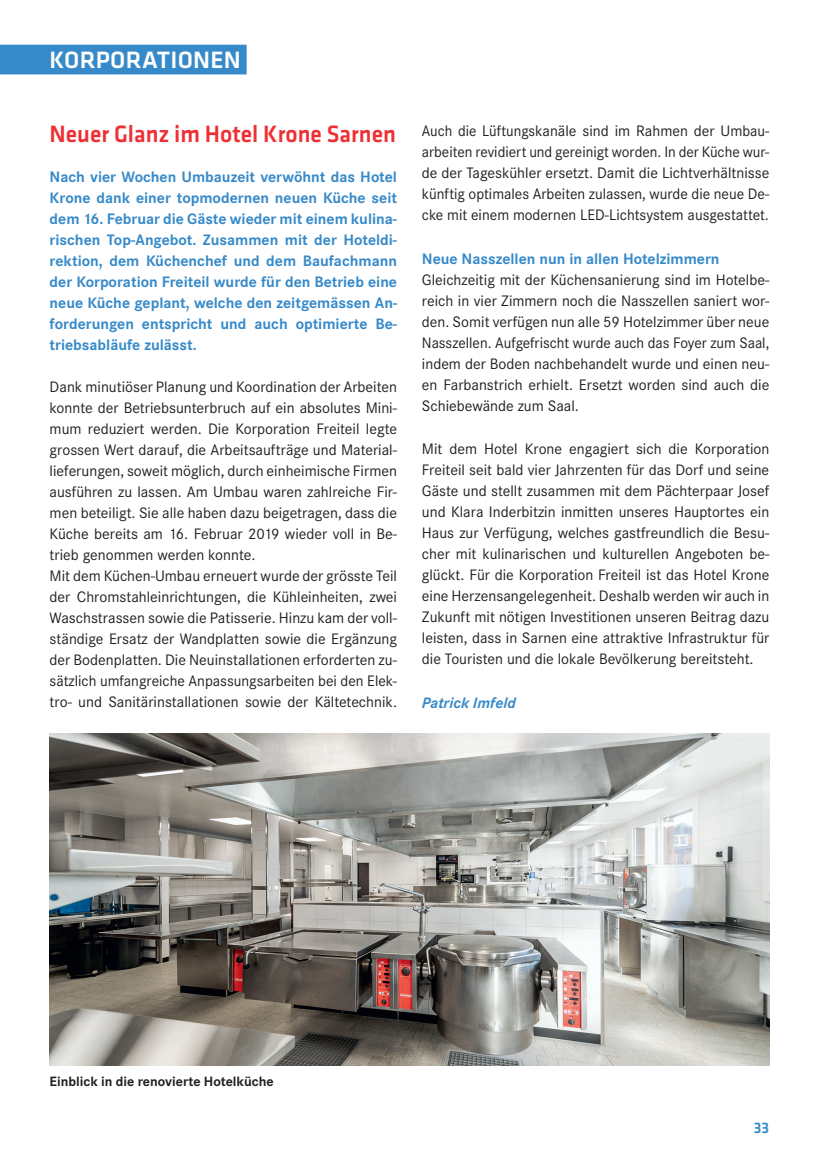
<style>
.page{position:relative;width:819px;height:1166px;background:#fff}
.page>*{position:absolute;margin:0;border:0;box-sizing:border-box;transform-origin:0 0}
.t1{font:500 24.5px "Klavika";color:#ee3034;scale:.96 1}
.t2{font:500 24.5px "Klavika";letter-spacing:.01em;color:#fff}
.t3{font:15.75px/21px "Corporate S";color:#231f20;text-align:justify}
.t4{font:700 15.75px/21px "Corporate S";color:#378ac9;text-align:justify}
.t5{font:15.75px/21px "Corporate S";color:#231f20;text-align:justify;scale:.96 1}
.t6{font:italic 700 15.75px "Corporate S";color:#378ac9}
.t7{font:500 15.75px "Klavika";color:#378ac9}
.t8{font:700 14px "Corporate S";color:#231f20}
</style>
<div class="page">
<div style="left:0;top:45px;width:247px;height:29px;background:#378ac9"></div>
<img style="left:50px;top:733px;width:719px;height:332px">
<h1 class="t2" style="left:50px;top:43px;width:189px">Korporationen</h1>
<h1 class="t1" style="left:50px;top:118px;width:362px">Neuer Glanz im Hotel Krone Sarnen</h1>
<p class="t4" style="left:50px;top:167px;width:349px">Nach vier Wochen Umbauzeit verwöhnt das Hotel Krone dank einer topmodernen neuen Küche seit dem 16. Februar die Gäste wieder mit einem kulina&shy;rischen Top-Angebot. Zusammen mit der Hoteldi&shy;rektion, dem Küchenchef und dem Baufachmann der Korporation Freiteil wurde für den Betrieb eine neue Küche geplant, welche den zeitgemässen An&shy;forderungen entspricht und auch optimierte Be&shy;triebsabläufe zulässt.</p>
<p class="t3" style="left:50px;top:377px;width:349px;text-align:left">Dank minutiöser Planung und Koordination der Arbeiten konnte der Betriebsunterbruch auf ein absolutes Mini&shy;mum reduziert werden. Die Korporation Freiteil legte grossen Wert darauf, die Arbeitsaufträge und Material&shy;lieferungen, soweit möglich, durch einheimische Firmen ausführen zu lassen. Am Umbau waren zahlreiche Fir&shy;men beteiligt. Sie alle haben dazu beigetragen, dass die Küche bereits am 16. Februar 2019 wieder voll in Be&shy;trieb genommen werden konnte.<br>Mit dem Küchen-Umbau erneuert wurde der grösste Teil der Chromstahleinrichtungen, die Kühleinheiten, zwei Waschstrassen sowie die Patisserie. Hinzu kam der voll&shy;ständige Ersatz der Wandplatten sowie die Ergänzung der Bodenplatten. Die Neuinstallationen erforderten zu&shy;sätzlich umfangreiche Anpassungsarbeiten bei den Elek&shy;tro- und Sanitärinstallationen sowie der Kältetechnik.</p>
<p class="t5" style="left:422px;top:120px;width:363px">Auch die Lüftungskanäle sind im Rahmen der Umbau&shy;arbeiten revidiert und gereinigt worden. In der Küche wur&shy;de der Tageskühler ersetzt. Damit die Lichtverhältnisse künftig optimales Arbeiten zulassen, wurde die neue De&shy;cke mit einem modernen LED-Lichtsystem ausgestattet.</p>
<p class="t4" style="left:422px;top:248px;width:299px">Neue Nasszellen nun in allen Hotelzimmern</p>
<p class="t3" style="left:422px;top:269px;width:349px">Gleichzeitig mit der Küchensanierung sind im Hotelbe&shy;reich in vier Zimmern noch die Nasszellen saniert wor&shy;den. Somit verfügen nun alle 59 Hotelzimmer über neue Nasszellen. Aufgefrischt wurde auch das Foyer zum Saal, indem der Boden nachbehandelt wurde und einen neu&shy;en Farbanstrich erhielt. Ersetzt worden sind auch die Schiebewände zum Saal.</p>
<p class="t3" style="left:422px;top:439px;width:349px">Mit dem Hotel Krone engagiert sich die Korporation Freiteil seit bald vier Jahrzenten für das Dorf und seine Gäste und stellt zusammen mit dem Pächterpaar Josef und Klara Inderbitzin inmitten unseres Hauptortes ein Haus zur Verfügung, welches gastfreundlich die Besu&shy;cher mit kulinarischen und kulturellen Angeboten be&shy;glückt. Für die Korporation Freiteil ist das Hotel Krone eine Herzensangelegenheit. Deshalb werden wir auch in Zukunft mit nötigen Investitionen unseren Beitrag dazu leisten, dass in Sarnen eine attraktive Infrastruktur für die Touristen und die lokale Bevölkerung bereitsteht.</p>
<p class="t6" style="left:422px;top:694px;width:95px">Patrick Imfeld</p>
<p class="t8" style="left:50px;top:1073px;width:225px">Einblick in die renovierte Hotelküche</p>
<p class="t7" style="left:753px;top:1117px;width:17px">33</p>
</div>
